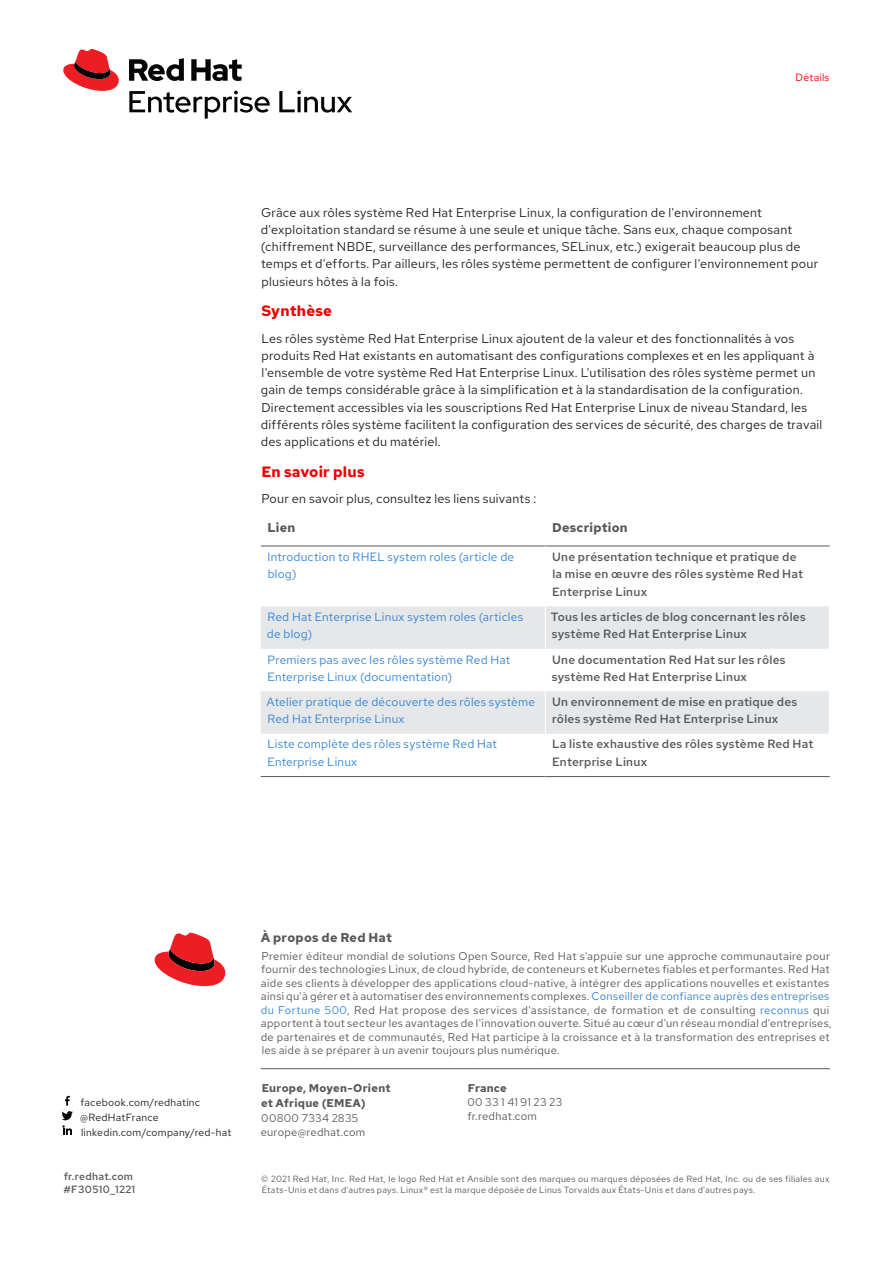
<style>
.page{position:relative;width:893px;height:1263px;background:#fff}
.page>*{position:absolute;margin:0;border:0;box-sizing:border-box;transform-origin:0 0}
.Main_-_Subhead_1{font:700 15px "Red Hat Text";letter-spacing:.01em;color:#e00}
.Main_-_Body{font:12.75px/17.2px "Red Hat Text";letter-spacing:.02em;color:#231f20}
.Main_-_About_RH_Subh{font:700 12.75px "Red Hat Text";letter-spacing:.02em;color:#57585a}
.Main_-_Table_Subhead{font:700 12.75px "Red Hat Text";letter-spacing:.015em;color:#57585a}
.Main_-_Table_Body__l{font:500 12px/17.2px "Red Hat Text";letter-spacing:.02em;color:#57585a}
.Main_-_Table_Body__l-2{font:12px/17.2px "Red Hat Text";letter-spacing:.02em;color:#3385d6}
.Main_-_About_RH_Body{font:11.25px/13.5px "Red Hat Text";letter-spacing:.025em;color:#57585a}
.t1{font:700 11.25px/15.8px "Red Hat Text";letter-spacing:.02em;color:#57585a}
.t2{font:10.5px/15px "Red Hat Text";letter-spacing:.025em;color:#231f20}
.Footer_-_URL__Page{font:500 10.5px "Red Hat Text";letter-spacing:.025em;color:#57585a}
.t3{font:10.5px "Red Hat Text";letter-spacing:.025em;color:#e00}
.t4{font:9px/11.2px "Red Hat Text";letter-spacing:.03em;color:#57585a}
.s1{color:#3385d6}
.s2{font-weight:700}
</style>
<div class="page">
<svg style="left:65px;top:1096px;width:5px;height:9px"></svg>
<svg style="left:62px;top:1111px;width:10px;height:24px"></svg>
<svg style="left:155px;top:933px;width:70px;height:53px"></svg>
<hr style="left:261px;top:1068px;width:569px;height:1px;background:#57585a">
<svg style="left:261px;top:606px;width:568px;height:128px;fill:#e6e7e9"></svg>
<hr style="left:261px;top:546px;width:284px;height:1px;background:#57585a">
<hr style="left:545px;top:546px;width:285px;height:1px;background:#57585a">
<hr style="left:261px;top:776px;width:284px;height:1px;background:#57585a">
<hr style="left:545px;top:776px;width:285px;height:1px;background:#57585a">
<hr style="left:545px;top:546px;width:1px;height:60px;background:#fff">
<hr style="left:829px;top:546px;width:1px;height:60px;background:#fff">
<hr style="left:545px;top:606px;width:1px;height:43px;background:#fff">
<hr style="left:545px;top:649px;width:1px;height:42px;background:#fff">
<hr style="left:545px;top:691px;width:1px;height:43px;background:#fff">
<svg style="left:129px;top:91px;width:141px;height:28px"></svg>
<svg style="left:279px;top:91px;width:73px;height:22px"></svg>
<svg style="left:63px;top:49px;width:56px;height:42px"></svg>
<svg style="left:129px;top:58px;width:113px;height:23px"></svg>
<p class="t3" style="left:796px;top:70px;width:35px">Détails</p>
<p class="Main_-_Body" style="left:261px;top:203px;width:559px">Grâce aux rôles système Red Hat Enterprise Linux, la configuration de l'environnement d'exploitation standard se résume à une seule et unique tâche. Sans eux, chaque composant (chiffrement NBDE, surveillance des performances, SELinux, etc.) exigerait beaucoup plus de temps et d'efforts. Par ailleurs, les rôles système permettent de configurer l'environnement pour plusieurs hôtes à la fois.</p>
<p class="Main_-_Subhead_1" style="left:261px;top:301px;width:72px">Synthèse</p>
<p class="Main_-_Body" style="left:261px;top:329px;width:563px">Les rôles système Red Hat Enterprise Linux ajoutent de la valeur et des fonctionnalités à vos produits Red Hat existants en automatisant des configurations complexes et en les appliquant à l'ensemble de votre système Red Hat Enterprise Linux. L'utilisation des rôles système permet un gain de temps considérable grâce à la simplification et à la standardisation de la configuration.<br>Directement accessibles via les souscriptions Red Hat Enterprise Linux de niveau Standard, les différents rôles système facilitent la configuration des services de sécurité, des charges de travail des applications et du matériel.</p>
<p class="Main_-_Subhead_1" style="left:261px;top:462px;width:105px">En savoir plus</p>
<p class="Main_-_Body" style="left:261px;top:490px;width:276px">Pour en savoir plus, consultez les liens suivants :</p>
<p class="Main_-_Table_Subhead" style="left:268px;top:519px;width:29px">Lien</p>
<p class="Main_-_Table_Subhead" style="left:552px;top:519px;width:77px">Description</p>
<p class="Main_-_Table_Body__l-2" style="left:267px;top:548px;width:248px">Introduction to RHEL system roles (article de blog)</p>
<p class="Main_-_Table_Body__l" style="left:552px;top:548px;width:253px">Une présentation technique et pratique de la mise en œuvre des rôles système Red Hat<br>Enterprise Linux</p>
<p class="Main_-_Table_Body__l-2" style="left:267px;top:608px;width:258px">Red Hat Enterprise Linux system roles (articles de blog)</p>
<p class="Main_-_Table_Body__l" style="left:551px;top:608px;width:256px">Tous les articles de blog concernant les rôles système Red Hat Enterprise Linux</p>
<p class="Main_-_Table_Body__l-2" style="left:267px;top:650px;width:244px">Premiers pas avec les rôles système Red Hat<br>Enterprise Linux (documentation)</p>
<p class="Main_-_Table_Body__l" style="left:552px;top:650px;width:235px">Une documentation Red Hat sur les rôles système Red Hat Enterprise Linux</p>
<p class="Main_-_Table_Body__l-2" style="left:267px;top:693px;width:270px">Atelier pratique de découverte des rôles système<br>Red Hat Enterprise Linux</p>
<p class="Main_-_Table_Body__l" style="left:552px;top:693px;width:247px">Un environnement de mise en pratique des rôles système Red Hat Enterprise Linux</p>
<p class="Main_-_Table_Body__l-2" style="left:267px;top:735px;width:231px">Liste complète des rôles système Red Hat<br>Enterprise Linux</p>
<p class="Main_-_Table_Body__l" style="left:552px;top:735px;width:263px">La liste exhaustive des rôles système Red Hat<br>Enterprise Linux</p>
<p class="t2" style="left:80px;top:1094px;width:153px">facebook.com/redhatinc @RedHatFrance linkedin.com/company/red-hat</p>
<p class="Footer_-_URL__Page" style="left:64px;top:1169px;width:71px">fr.redhat.com</p>
<p class="Footer_-_URL__Page" style="left:64px;top:1182px;width:73px">#F30510_1221</p>
<p class="Main_-_About_RH_Subh" style="left:261px;top:929px;width:133px">À propos de Red Hat</p>
<p class="Main_-_About_RH_Body" style="left:261px;top:949px;width:572px">Premier éditeur mondial de solutions Open Source, Red Hat s'appuie sur une approche communautaire pour fournir des technologies Linux, de cloud hybride, de conteneurs et Kubernetes fiables et performantes. Red Hat aide ses clients à développer des applications cloud-native, à intégrer des applications nouvelles et existantes ainsi qu'à gérer et à automatiser des environnements complexes. <span class="s1">Conseiller de confiance auprès des entreprises du Fortune 500</span>, Red Hat propose des services d'assistance, de formation et de consulting <span class="s1">reconnus</span> qui apportent à tout secteur les avantages de l'innovation ouverte. Situé au cœur d'un réseau mondial d'entreprises, de partenaires et de communautés, Red Hat participe à la croissance et à la transformation des entreprises et les aide à se préparer à un avenir toujours plus numérique.</p>
<p class="t1" style="left:261px;top:1079px;width:131px">Europe, Moyen-Orient et Afrique (EMEA)</p>
<p class="Main_-_About_RH_Body" style="left:261px;top:1110px;width:106px;line-height:14.4px">00800 7334 2835 europe@redhat.com</p>
<p class="Main_-_About_RH_Body" style="left:467px;top:1080px;width:96px;line-height:14.4px"><span class="s2">France<br></span>00 33 1 41 91 23 23 fr.redhat.com</p>
<p class="t4" style="left:261px;top:1172px;width:570px">© 2021 Red Hat, Inc. Red Hat, le logo Red Hat et Ansible sont des marques ou marques déposées de Red Hat, Inc. ou de ses filiales aux<br>États-Unis et dans d'autres pays. Linux® est la marque déposée de Linus Torvalds aux États-Unis et dans d'autres pays.</p>
</div>
